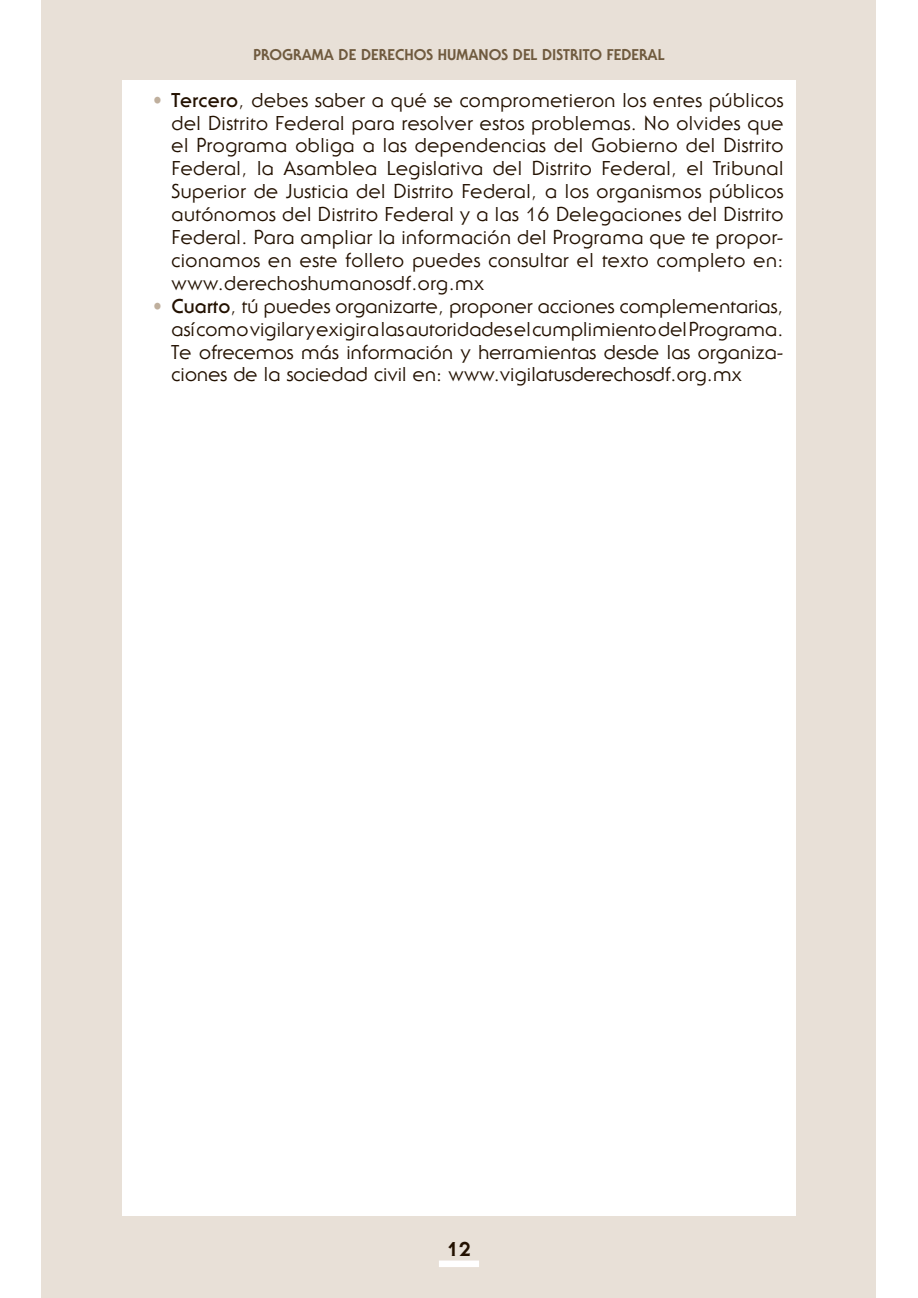
<style>
.page{position:relative;width:918px;height:1298px;background:#fff}
.page>*{position:absolute;margin:0;border:0;box-sizing:border-box;transform-origin:0 0}
.t1{font:19.6px/22.8px "Serif Gothic Std";letter-spacing:.025em;color:#231100}
.t2{font:800 19.6px "Serif Gothic Std";color:#231100}
.t3{font:800 15.2px "Serif Gothic Std";color:#6f5a3e}
.s1{font-weight:700}
</style>
<div class="page">
<div style="left:42px;top:0;width:834px;height:1298px;background:#e8e0d7"></div>
<div style="left:122px;top:80px;width:674px;height:1136px;background:#fff"></div>
<div style="left:439px;top:1261px;width:40px;height:6px;background:#fff"></div>
<p class="t3" style="left:253px;top:50px;width:413px">PROGRAMA DE DERECHOS HUMANOS DEL DISTRITO FEDERAL</p>
<p class="t1" style="left:172px;top:91px;width:613px"><span class="s1">Tercero</span>, debes saber a qué se comprometieron los entes públicos del Distrito Federal para resolver estos problemas. No olvides que el Programa obliga a las dependencias del Gobierno del Distrito Federal, la Asamblea Legislativa del Distrito Federal, el Tribunal Superior de Justicia del Distrito Federal, a los organismos públicos autónomos del Distrito Federal y a las 16 Delegaciones del Distrito Federal. Para ampliar la información del Programa que te propor&shy;cionamos en este folleto puedes consultar el texto completo en: www.derechoshumanosdf.org.mx<br><span class="s1">Cuarto</span>, tú puedes organizarte, proponer acciones complementarias, así como vigilar y exigir a las autoridades el cumplimiento del Programa.<br>Te ofrecemos más información y herramientas desde las organiza&shy;ciones de la sociedad civil en: www.vigilatusderechosdf.org.mx</p>
<p class="t2" style="left:447px;top:1242px;width:25px">12</p>
</div>
